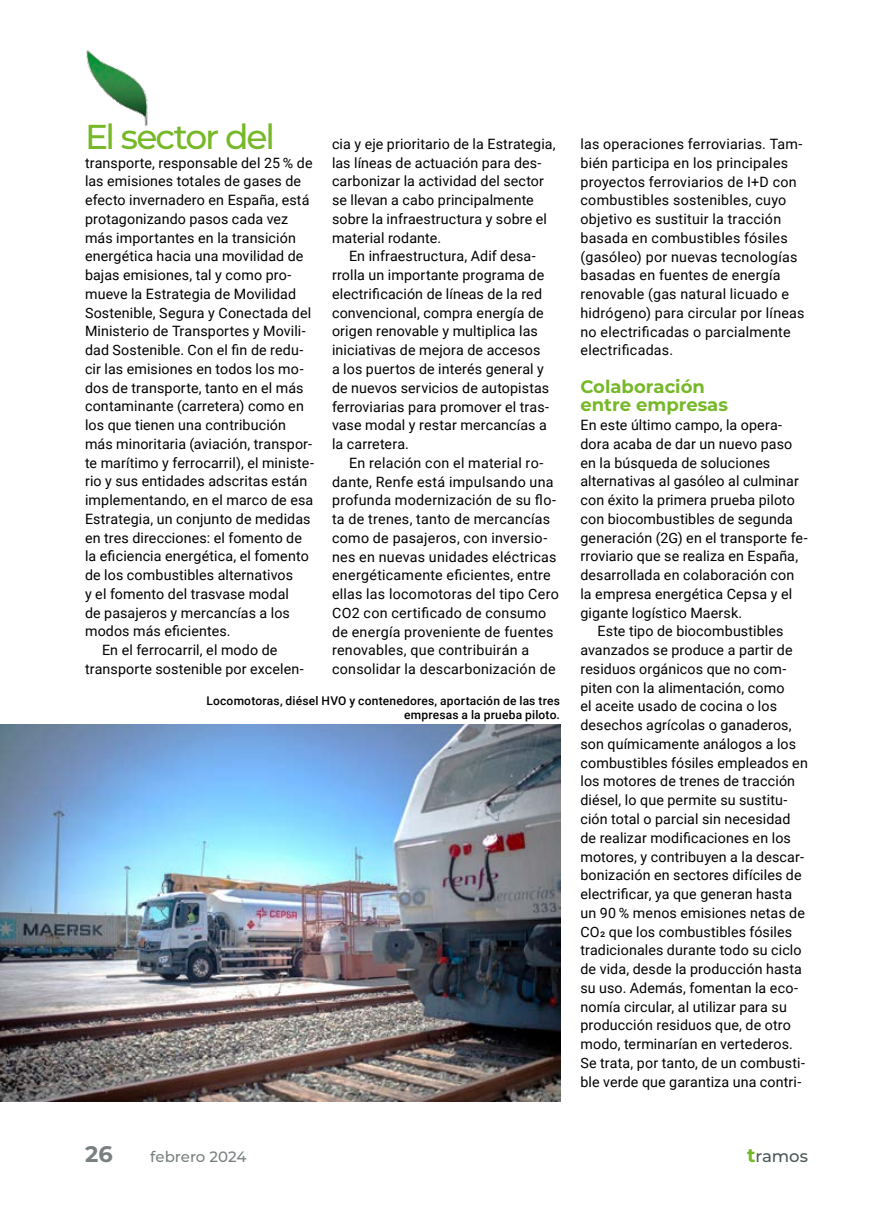
<style>
.page{position:relative;width:893px;height:1212px;background:#fff}
.page>*{position:absolute;margin:0;border:0;box-sizing:border-box;transform-origin:0 0}
.t1{font:500 34.5px "Montserrat";letter-spacing:-.065em;color:#76b828}
.t2{font:700 22.5px "Montserrat";color:#7a8081}
.t3{font:700 18px/18.8px "Montserrat";color:#76b828}
.t4{font:500 16.5px "Montserrat";letter-spacing:-.005em;color:#4d5758}
.t5{font:500 15px "Montserrat";letter-spacing:-.005em;color:#7a8081}
.t6{font:14.25px/18.8px "Roboto";letter-spacing:.01em;color:#000}
.t7{font:500 12px/13.5px "Roboto";letter-spacing:.015em;color:#000;text-align:right}
.s1{font-weight:700;font-size:19.5px;color:#76b828}
</style>
<div class="page">
<img style="left:86px;top:50px;width:62px;height:76px">
<img style="left:0;top:725px;width:561px;height:376px">
<h1 class="t1" style="left:85px;top:112px;width:192px">El sector del</h1>
<p class="t6" style="left:85px;top:153px;width:229px">transporte, responsable del 25 % de</p>
<p class="t6" style="left:85px;top:171px;width:218px">las emisiones totales de gases de</p>
<p class="t6" style="left:85px;top:190px;width:226px">efecto invernadero en España, está</p>
<p class="t6" style="left:85px;top:209px;width:205px">protagonizando pasos cada vez</p>
<p class="t6" style="left:85px;top:228px;width:212px">más importantes en la transición</p>
<p class="t6" style="left:85px;top:246px;width:220px">energética hacia una movilidad de</p>
<p class="t6" style="left:85px;top:265px;width:208px">bajas emisiones, tal y como pro-</p>
<p class="t6" style="left:85px;top:284px;width:213px">mueve la Estrategia de Movilidad</p>
<p class="t6" style="left:85px;top:303px;width:228px">Sostenible, Segura y Conectada del</p>
<p class="t6" style="left:85px;top:321px;width:222px">Ministerio de Transportes y Movili-</p>
<p class="t6" style="left:85px;top:340px;width:220px">dad Sostenible. Con el fin de redu-</p>
<p class="t6" style="left:85px;top:359px;width:220px">cir las emisiones en todos los mo-</p>
<p class="t6" style="left:85px;top:378px;width:220px">dos de transporte, tanto en el más</p>
<p class="t6" style="left:85px;top:396px;width:220px">contaminante (carretera) como en</p>
<p class="t6" style="left:85px;top:415px;width:203px">los que tienen una contribución</p>
<p class="t6" style="left:85px;top:434px;width:229px">más minoritaria (aviación, transpor-</p>
<p class="t6" style="left:85px;top:453px;width:230px">te marítimo y ferrocarril), el ministe-</p>
<p class="t6" style="left:85px;top:471px;width:224px">rio y sus entidades adscritas están</p>
<p class="t6" style="left:85px;top:490px;width:230px">implementando, en el marco de esa</p>
<p class="t6" style="left:85px;top:509px;width:227px">Estrategia, un conjunto de medidas</p>
<p class="t6" style="left:85px;top:528px;width:218px">en tres direcciones: el fomento de</p>
<p class="t6" style="left:85px;top:546px;width:225px">la eficiencia energética, el fomento</p>
<p class="t6" style="left:85px;top:565px;width:209px">de los combustibles alternativos</p>
<p class="t6" style="left:85px;top:584px;width:205px">y el fomento del trasvase modal</p>
<p class="t6" style="left:85px;top:603px;width:206px">de pasajeros y mercancías a los</p>
<p class="t6" style="left:85px;top:621px;width:147px">modos más eficientes.</p>
<p class="t6" style="left:102px;top:640px;width:177px">En el ferrocarril, el modo de</p>
<p class="t6" style="left:85px;top:659px;width:220px">transporte sostenible por excelen-</p>
<p class="t6" style="left:332px;top:134px;width:225px">cia y eje prioritario de la Estrategia, las líneas de actuación para des&shy;carbonizar la actividad del sector se llevan a cabo principalmente sobre la infraestructura y sobre el material rodante.</p>
<p class="t6" style="left:332px;top:246px;width:219px;text-indent:17px">En infraestructura, Adif desa&shy;rrolla un importante programa de electrificación de líneas de la red convencional, compra energía de origen renovable y multiplica las iniciativas de mejora de accesos a los puertos de interés general y de nuevos servicios de autopistas ferroviarias para promover el tras&shy;vase modal y restar mercancías a la carretera.</p>
<p class="t6" style="left:332px;top:453px;width:228px;text-indent:17px">En relación con el material ro&shy;dante, Renfe está impulsando una profunda modernización de su flo&shy;ta de trenes, tanto de mercancías como de pasajeros, con inversio&shy;nes en nuevas unidades eléctricas energéticamente eficientes, entre ellas las locomotoras del tipo Cero CO2 con certificado de consumo de energía proveniente de fuentes renovables, que contribuirán a consolidar la descarbonización de</p>
<p class="t7" style="left:206px;top:694px;width:355px">Locomotoras, diésel HVO y contenedores, aportación de las tres empresas a la prueba piloto.</p>
<p class="t6" style="left:580px;top:134px;width:226px">las operaciones ferroviarias. Tam&shy;bién participa en los principales proyectos ferroviarios de I+D con combustibles sostenibles, cuyo objetivo es sustituir la tracción basada en combustibles fósiles (gasóleo) por nuevas tecnologías basadas en fuentes de energía renovable (gas natural licuado e hidrógeno) para circular por líneas no electrificadas o parcialmente electrificadas.</p>
<p class="t3" style="left:580px;top:376px;width:149px">Colaboración entre empresas</p>
<p class="t6" style="left:580px;top:415px;width:203px">En este último campo, la opera-</p>
<p class="t6" style="left:580px;top:434px;width:213px">dora acaba de dar un nuevo paso</p>
<p class="t6" style="left:580px;top:453px;width:191px">en la búsqueda de soluciones</p>
<p class="t6" style="left:580px;top:471px;width:220px">alternativas al gasóleo al culminar</p>
<p class="t6" style="left:580px;top:490px;width:216px">con éxito la primera prueba piloto</p>
<p class="t6" style="left:580px;top:509px;width:214px">con biocombustibles de segunda</p>
<p class="t6" style="left:580px;top:528px;width:229px">generación (2G) en el transporte fe-</p>
<p class="t6" style="left:580px;top:546px;width:219px">rroviario que se realiza en España,</p>
<p class="t6" style="left:580px;top:565px;width:215px">desarrollada en colaboración con</p>
<p class="t6" style="left:580px;top:584px;width:213px">la empresa energética Cepsa y el</p>
<p class="t6" style="left:580px;top:603px;width:163px">gigante logístico Maersk.</p>
<p class="t6" style="left:597px;top:621px;width:188px">Este tipo de biocombustibles</p>
<p class="t6" style="left:580px;top:640px;width:214px">avanzados se produce a partir de</p>
<p class="t6" style="left:580px;top:659px;width:208px">residuos orgánicos que no com-</p>
<p class="t6" style="left:580px;top:678px;width:206px">piten con la alimentación, como</p>
<p class="t6" style="left:580px;top:696px;width:198px">el aceite usado de cocina o los</p>
<p class="t6" style="left:580px;top:715px;width:213px">desechos agrícolas o ganaderos,</p>
<p class="t6" style="left:580px;top:734px;width:217px">son químicamente análogos a los</p>
<p class="t6" style="left:580px;top:753px;width:229px">combustibles fósiles empleados en</p>
<p class="t6" style="left:580px;top:771px;width:216px">los motores de trenes de tracción</p>
<p class="t6" style="left:580px;top:790px;width:209px">diésel, lo que permite su sustitu-</p>
<p class="t6" style="left:580px;top:809px;width:212px">ción total o parcial sin necesidad</p>
<p class="t6" style="left:580px;top:828px;width:212px">de realizar modificaciones en los</p>
<p class="t6" style="left:580px;top:846px;width:225px">motores, y contribuyen a la descar-</p>
<p class="t6" style="left:580px;top:865px;width:223px">bonización en sectores difíciles de</p>
<p class="t6" style="left:580px;top:884px;width:213px">electrificar, ya que generan hasta</p>
<p class="t6" style="left:580px;top:903px;width:226px">un 90 % menos emisiones netas de</p>
<p class="t6" style="left:580px;top:921px;width:213px">CO2 que los combustibles fósiles</p>
<p class="t6" style="left:580px;top:940px;width:223px">tradicionales durante todo su ciclo</p>
<p class="t6" style="left:580px;top:959px;width:223px">de vida, desde la producción hasta</p>
<p class="t6" style="left:580px;top:978px;width:219px">su uso. Además, fomentan la eco-</p>
<p class="t6" style="left:580px;top:996px;width:208px">nomía circular, al utilizar para su</p>
<p class="t6" style="left:580px;top:1015px;width:212px">producción residuos que, de otro</p>
<p class="t6" style="left:580px;top:1034px;width:214px">modo, terminarían en vertederos.</p>
<p class="t6" style="left:580px;top:1053px;width:226px">Se trata, por tanto, de un combusti-</p>
<p class="t6" style="left:580px;top:1071px;width:222px">ble verde que garantiza una contri-</p>
<h2 class="t2" style="left:85px;top:1137px;width:29px">26</h2>
<p class="t5" style="left:150px;top:1146px;width:98px">febrero 2024</p>
<p class="t4" style="left:747px;top:1144px;width:62px"><span class="s1">t</span>ramos</p>
</div>
